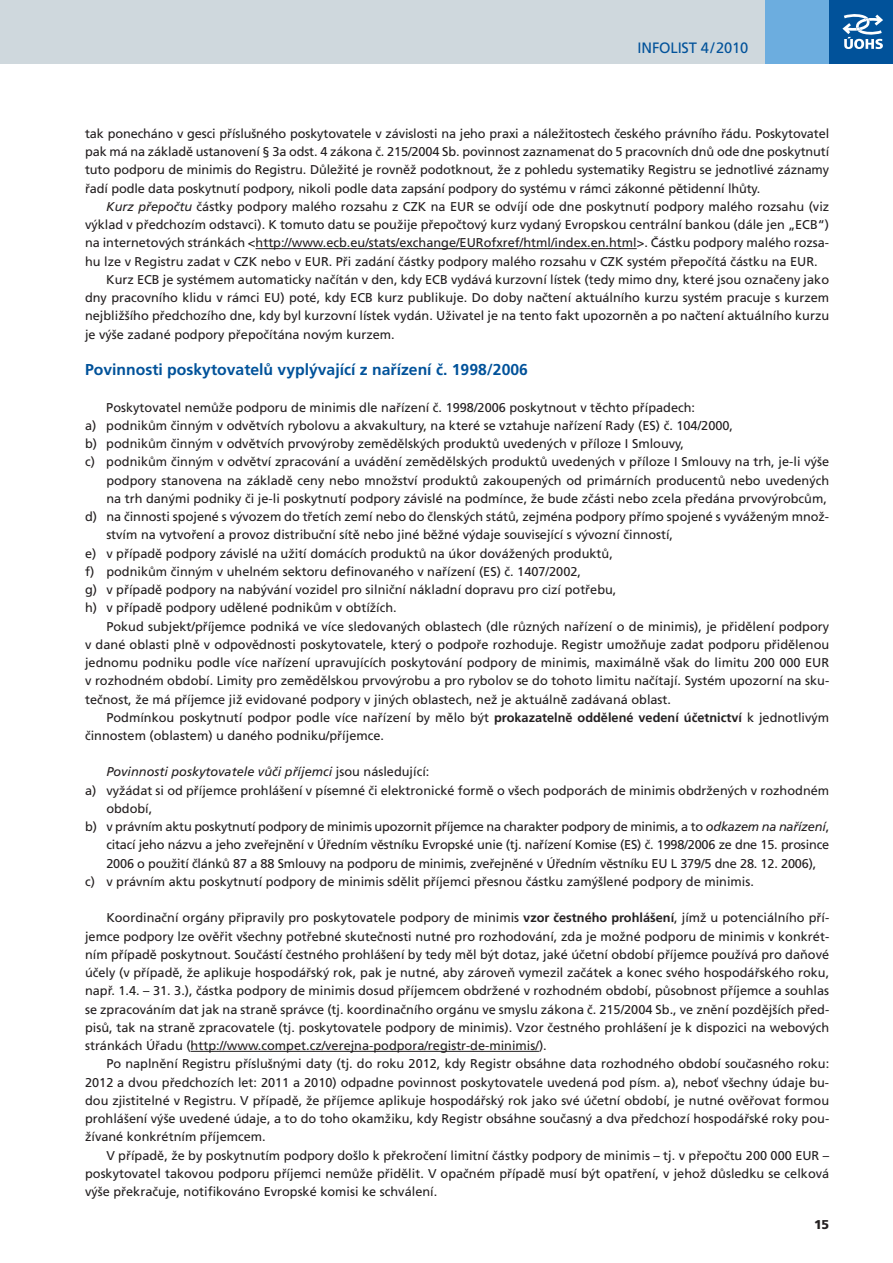
<style>
.page{position:relative;width:893px;height:1263px;background:#fff}
.page>*{position:absolute;margin:0;border:0;box-sizing:border-box;transform-origin:0 0}
.t1{font:700 15.75px "Frutiger CE";color:#01529a}
.t2{font:15px "Frutiger CE";letter-spacing:-.01em;color:#01529a}
.t3{font:12.75px/18.3px "Frutiger CE";color:#231f20;text-align:justify}
.t4{font:italic 12.75px "Frutiger CE";color:#231f20}
.t5{font:900 12.75px "Frutiger CE";color:#231f20}
.s1{font-style:italic}
.s2{font-weight:700}
.s3{font-style:normal}
</style>
<div class="page">
<div style="left:0;top:0;width:893px;height:64px;background:#cfd8dd"></div>
<div style="left:765px;top:0;width:64px;height:64px;background:#6caddf"></div>
<div style="left:829px;top:0;width:64px;height:64px;background:#01529a"></div>
<svg style="left:842px;top:14px;width:41px;height:35px"></svg>
<hr style="left:256px;top:248px;width:381px;height:1px;background:#231f20">
<hr style="left:191px;top:1051px;width:348px;height:1px;background:#231f20">
<p class="t2" style="left:638px;top:39px;width:112px">infolist 4/2010</p>
<p class="t3" style="left:85px;top:124px;width:746px">tak ponecháno v gesci příslušného poskytovatele v závislosti na jeho praxi a náležitostech českého právního řádu. Poskytovatel</p>
<p class="t3" style="left:85px;top:143px;width:746px">pak má na základě ustanovení § 3a odst. 4 zákona č. 215/2004 Sb. povinnost zaznamenat do 5 pracovních dnů ode dne poskytnutí</p>
<p class="t3" style="left:85px;top:161px;width:746px">tuto podporu de minimis do Registru. Důležité je rovněž podotknout, že z pohledu systematiky Registru se jednotlivé záznamy</p>
<p class="t3" style="left:85px;top:179px;width:677px">řadí podle data poskytnutí podpory, nikoli podle data zapsání podpory do systému v rámci zákonné pětidenní lhůty.</p>
<p class="t3" style="left:106px;top:197px;width:348px"><span class="s1">Kurz přepočtu</span> částky podpory malého rozsahu z CZK na EUR</p>
<p class="t3" style="left:85px;top:197px;width:746px;text-indent:393px">se odvíjí ode dne poskytnutí podpory malého rozsahu (viz výklad v předchozím odstavci). K tomuto datu se použije přepočtový kurz vydaný Evropskou centrální bankou (dále jen „ECB“) na internetových stránkách &lt;http://www.ecb.eu/stats/exchange/EUR</p>
<p class="t3" style="left:484px;top:234px;width:347px">ofxref/html/index.en.html&gt;. Částku podpory malého rozsa-</p>
<p class="t3" style="left:85px;top:252px;width:224px">hu lze v Registru zadat v CZK nebo v EUR</p>
<p class="t3" style="left:329px;top:252px;width:466px">. Při zadání částky podpory malého rozsahu v CZK systém přepočítá částku na EUR</p>
<p class="t3" style="left:814px;top:252px;width:5px">.</p>
<p class="t3" style="left:106px;top:270px;width:724px">Kurz ECB je systémem automaticky načítán v den, kdy ECB vydává kurzovní lístek (tedy mimo dny, které jsou označeny jako</p>
<p class="t3" style="left:85px;top:289px;width:746px">dny pracovního klidu v rámci EU) poté, kdy ECB kurz publikuje. Do doby načtení aktuálního kurzu systém pracuje s kurzem</p>
<p class="t3" style="left:85px;top:307px;width:746px">nejbližšího předchozího dne, kdy byl kurzovní lístek vydán. Uživatel je na tento fakt upozorněn a po načtení aktuálního kurzu</p>
<p class="t3" style="left:85px;top:325px;width:311px">je výše zadané podpory přepočítána novým kurzem.</p>
<p class="t1" style="left:85px;top:361px;width:444px">Povinnosti poskytovatelů vyplývající z nařízení č. 1998/2006</p>
<p class="t3" style="left:106px;top:398px;width:590px">Poskytovatel nemůže podporu de minimis dle nařízení č. 1998/2006 poskytnout v těchto případech:</p>
<p class="t3" style="left:85px;top:416px;width:650px">a) podnikům činným v odvětvích rybolovu a akvakultury, na které se vztahuje nařízení Rady (ES) č. 104/2000,</p>
<p class="t3" style="left:85px;top:434px;width:601px">b) podnikům činným v odvětvích prvovýroby zemědělských produktů uvedených v příloze ISmlouvy,</p>
<p class="t3" style="left:85px;top:453px;width:746px">c) podnikům činným v odvětví zpracování a uvádění zemědělských produktů uvedených v příloze ISmlouvy na trh, je-li výše</p>
<p class="t3" style="left:106px;top:471px;width:724px">podpory stanovena na základě ceny nebo množství produktů zakoupených od primárních producentů nebo uvedených</p>
<p class="t3" style="left:106px;top:489px;width:722px">na trh danými podniky či je-li poskytnutí podpory závislé na podmínce, že bude zčásti nebo zcela předána prvovýrobcům,</p>
<p class="t3" style="left:85px;top:507px;width:746px">d) na činnosti spojené s vývozem do třetích zemí nebo do členských států, zejména podpory přímo spojené s vyváženým množ-</p>
<p class="t3" style="left:106px;top:526px;width:568px">stvím na vytvoření a provoz distribuční sítě nebo jiné běžné výdaje související s vývozní činností,</p>
<p class="t3" style="left:85px;top:544px;width:529px">e) v případě podpory závislé na užití domácích produktů na úkor dovážených produktů,</p>
<p class="t3" style="left:85px;top:562px;width:497px">f) podnikům činným v uhelném sektoru definovaného v nařízení (ES) č. 1407/2002,</p>
<p class="t3" style="left:85px;top:580px;width:533px">g) v případě podpory na nabývání vozidel pro silniční nákladní dopravu pro cizí potřebu,</p>
<p class="t3" style="left:85px;top:599px;width:313px">h) v případě podpory udělené podnikům v obtížích.</p>
<p class="t3" style="left:106px;top:617px;width:724px">Pokud subjekt/příjemce podniká ve více sledovaných oblastech (dle různých nařízení o de minimis), je přidělení podpory</p>
<p class="t3" style="left:85px;top:635px;width:746px">v dané oblasti plně v odpovědnosti poskytovatele, který o podpoře rozhoduje. Registr umožňuje zadat podporu přidělenou</p>
<p class="t3" style="left:85px;top:653px;width:729px">jednomu podniku podle více nařízení upravujících poskytování podpory de minimis, maximálně však do limitu 200 000 EUR</p>
<p class="t3" style="left:85px;top:672px;width:746px">v rozhodném období. Limity pro zemědělskou prvovýrobu a pro rybolov se do tohoto limitu načítají. Systém upozorní na sku-</p>
<p class="t3" style="left:85px;top:690px;width:587px">tečnost, že má příjemce již evidované podpory v jiných oblastech, než je aktuálně zadávaná oblast.</p>
<p class="t3" style="left:106px;top:708px;width:724px">Podmínkou poskytnutí podpor podle více nařízení by mělo být <span class="s2">prokazatelně oddělené vedení účetnictví</span> k jednotlivým</p>
<p class="t3" style="left:85px;top:726px;width:300px">činnostem (oblastem) u daného podniku/příjemce.</p>
<p class="t4" style="left:106px;top:765px;width:325px">Povinnosti poskytovatele vůči příjemci <span class="s3">jsou následující:</span></p>
<p class="t3" style="left:85px;top:781px;width:746px">a) vyžádat si od příjemce prohlášení v písemné či elektronické formě o všech podporách de minimis obdržených v rozhodném</p>
<p class="t3" style="left:106px;top:799px;width:48px">období,</p>
<p class="t3" style="left:85px;top:818px;width:746px">b) v právním aktu poskytnutí podpory de minimis upozornit příjemce na charakter podpory de minimis, a to <span class="s1">odkazem na nařízení</span>,</p>
<p class="t3" style="left:106px;top:836px;width:724px">citací jeho názvu a jeho zveřejnění v Úředním věstníku Evropské unie (tj. nařízení Komise (ES) č. 1998/2006 ze dne 15. prosince</p>
<p class="t3" style="left:106px;top:854px;width:711px">2006 o použití článků 87 a 88 Smlouvy na podporu de minimis, zveřejněné v Úředním věstníku EU L 379/5 dne 28. 12. 2006),</p>
<p class="t3" style="left:85px;top:872px;width:670px">c) v právním aktu poskytnutí podpory de minimis sdělit příjemci přesnou částku zamýšlené podpory de minimis.</p>
<p class="t3" style="left:85px;top:909px;width:746px;text-indent:21px">Koordinační orgány připravily pro poskytovatele podpory de minimis <span class="s2">vzor čestného prohlášení</span>, jímž u potenciálního pří&shy;jemce podpory lze ověřit všechny potřebné skutečnosti nutné pro rozhodování, zda je možné podporu de minimis v konkrét&shy;ním případě poskytnout. Součástí čestného prohlášení by tedy měl být dotaz, jaké účetní období příjemce používá pro daňové účely (v případě, že aplikuje hospodářský rok, pak je nutné, aby zároveň vymezil začátek a konec svého hospodářského roku, např. 1.4. – 31. 3.), částka podpory de minimis dosud příjemcem obdržené v rozhodném období, působnost příjemce a souhlas se zpracováním dat jak na straně správce (tj. koordinačního orgánu ve smyslu zákona č. 215/2004 Sb., ve znění pozdějších před&shy;pisů, tak na straně zpracovatele (tj. poskytovatele podpory de minimis). Vzor čestného prohlášení je k dispozici na webových stránkách Úřadu (http://www.compet.cz/verejna-podpora/registr-de-minimis/).</p>
<p class="t3" style="left:106px;top:1055px;width:724px">Po naplnění Registru příslušnými daty (tj. do roku 2012, kdy Registr obsáhne data rozhodného období současného roku:</p>
<p class="t3" style="left:85px;top:1073px;width:746px">2012 a dvou předchozích let: 2011 a 2010) odpadne povinnost poskytovatele uvedená pod písm. a), neboť všechny údaje bu-</p>
<p class="t3" style="left:85px;top:1091px;width:746px">dou zjistitelné v Registru. V případě, že příjemce aplikuje hospodářský rok jako své účetní období, je nutné ověřovat formou</p>
<p class="t3" style="left:85px;top:1109px;width:746px">prohlášení výše uvedené údaje, a to do toho okamžiku, kdy Registr obsáhne současný a dva předchozí hospodářské roky pou-</p>
<p class="t3" style="left:85px;top:1128px;width:182px">žívané konkrétním příjemcem.</p>
<p class="t3" style="left:106px;top:1146px;width:696px">V případě, že by poskytnutím podpory došlo k překročení limitní částky podpory de minimis – tj. v přepočtu 200 000 EUR</p>
<p class="t3" style="left:85px;top:1146px;width:746px;text-indent:738px">– poskytovatel takovou podporu příjemci nemůže přidělit. V opačném případě musí být opatření, v jehož důsledku se celková výše překračuje, notifikováno Evropské komisi ke schválení.</p>
<p class="t5" style="left:814px;top:1217px;width:17px">15</p>
</div>
